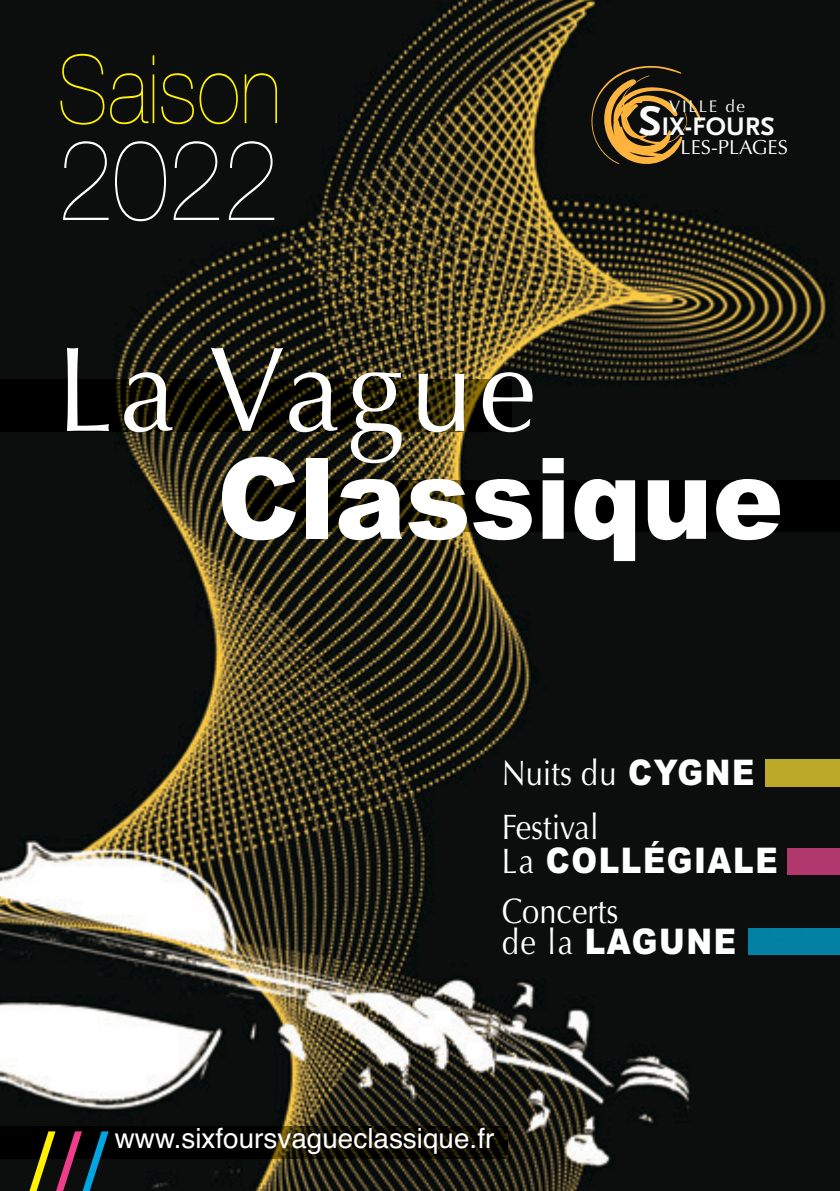
<style>
.page{position:relative;width:840px;height:1191px;background:#fff}
.page>*{position:absolute;margin:0;border:0;box-sizing:border-box;transform-origin:0 0}
.t1{font:121.2px "Optima";letter-spacing:.05em;color:#fff;scale:.94 1}
.t2{font:200 113.8px "Helvetica Neue";color:#fff;scale:.87 1}
.t3{font:900 112.8px "Arial";color:#fff;scale:.94 1}
.t4{font:95.4px "Helvetica";color:#fff101}
.t5{font:200 94.8px "Helvetica Neue";color:#fff101;scale:.87 1}
.t6{font:35.4px/53.8px "Optima";color:#fff;scale:.87 1}
.t7{font:900 35.4px "Arial";letter-spacing:.05em;color:#fff;scale:.87 1}
.t8{font:27.8px "Helvetica";color:#fff}
.t9{font:700 26.6px "Scala Sans";color:#fbfbfc}
.t10{font:20.2px "Optima";color:#fff}
.t11{font:16.8px "Optima";letter-spacing:.1em;color:#fbfbfc}
.s1{font-size:43.4px}
.s2{font-family:"Arial";font-weight:900}
.s3{font-family:"Optima";font-weight:400}
.s4{color:#ee3d8a}
.s5{color:#00a5e2}
</style>
<div class="page">
<img style="left:0;top:0;width:839px;height:1191px">
<svg style="left:591px;top:60px;width:109px;height:104px;background:#4c3a1a"></svg>
<img style="left:0;top:379px;width:511px;height:52px">
<img style="left:240px;top:480px;width:599px;height:51px">
<img style="left:0;top:1126px;width:507px;height:32px">
<div style="left:765px;top:759px;width:74px;height:27px;background:#baaa28"></div>
<img style="left:787px;top:848px;width:52px;height:27px">
<div style="left:748px;top:928px;width:91px;height:26px;background:#0381a5"></div>
<h3 class="t5" style="left:58px;top:16px;width:259px">Saison</h3>
<h2 class="t2" style="left:58px;top:91px;width:255px">2022</h2>
<p class="t11" style="left:668px;top:97px;width:77px">VILLE de</p>
<p class="t9" style="left:638px;top:116px;width:137px"><span class="s1">S</span>IX-FOURS</p>
<p class="t10" style="left:680px;top:136px;width:109px">LES-PLAGES</p>
<h1 class="t1" style="left:57px;top:319px;width:511px">La Vague</h1>
<h3 class="t3" style="left:217px;top:434px;width:603px">Classique</h3>
<p class="t6" style="left:501px;top:747px;width:292px">Nuits du <span class="s2">CYGNE<br></span>Festival</p>
<p class="t7" style="left:501px;top:840px;width:318px"><span class="s3">La</span> COLLÉGIALE</p>
<p class="t6" style="left:501px;top:884px;width:135px">Concerts</p>
<p class="t7" style="left:501px;top:920px;width:271px"><span class="s3">de la</span> LAGUNE</p>
<p class="t8" style="left:115px;top:1122px;width:381px">www.sixfoursvagueclassique.fr</p>
<h3 class="t4" style="left:27px;top:1111px;width:81px">/<span class="s4">/</span><span class="s5">/</span></h3>
</div>
